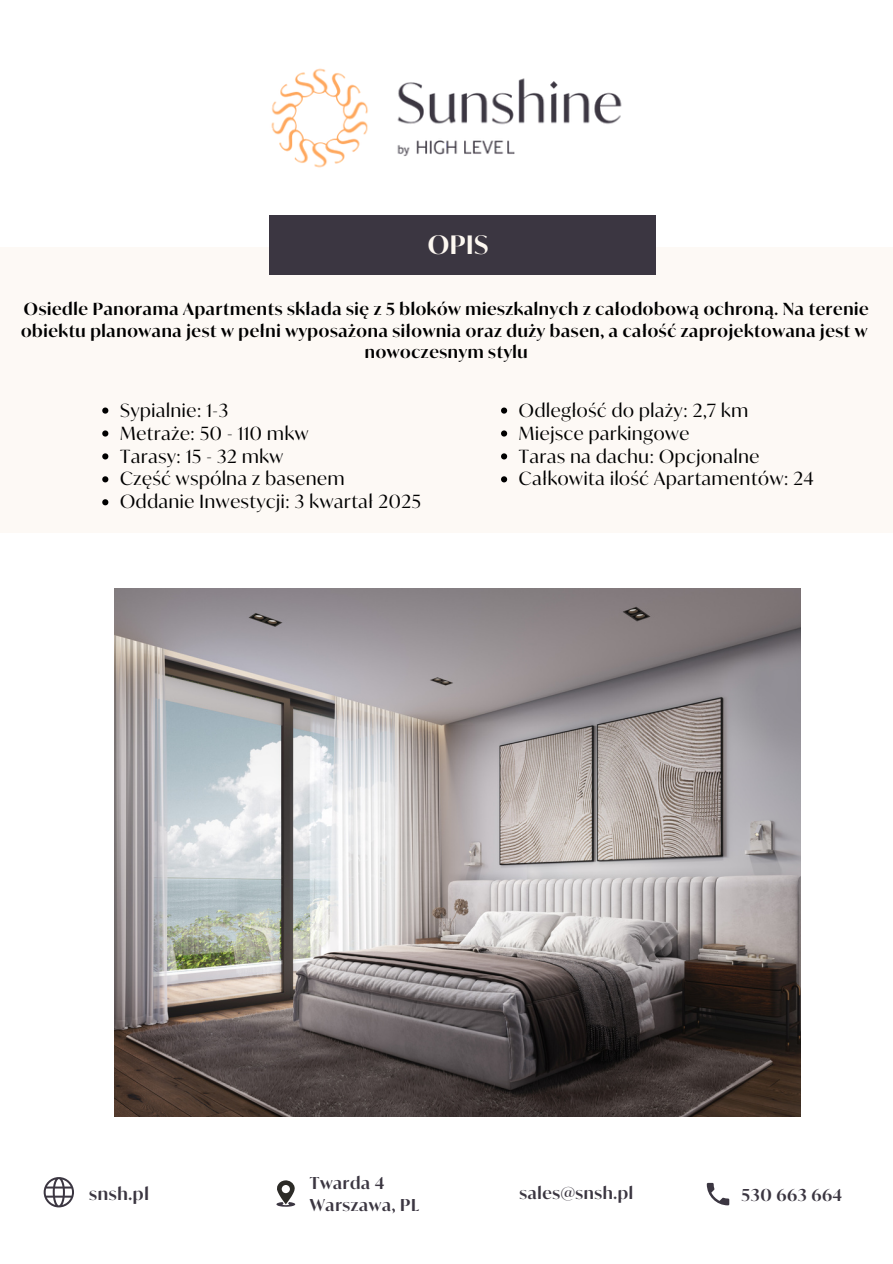
<style>
.page{position:relative;width:893px;height:1264px;background:#fff}
.page>*{position:absolute;margin:0;border:0;box-sizing:border-box;transform-origin:0 0}
.t1{font:600 25.5px "Ivy Mode";color:#fdf8f1}
.t2{font:18.15px "Ivy Mode";letter-spacing:.04em;color:#000}
.t3{font:600 17.1px "Ivy Mode";letter-spacing:.04em;color:#3b3641}
.t4{font:600 16.65px "Ivy Mode";letter-spacing:.04em;color:#000}
.t5{font:600 16.5px "Ivy Mode";letter-spacing:.04em;color:#3b3641}
</style>
<div class="page">
<img style="left:271px;top:68px;width:351px;height:100px">
<div style="left:0;top:247px;width:892px;height:286px;background:#fdf9f5"></div>
<div style="left:269px;top:216px;width:387px;height:59px;background:#3b3641"></div>
<svg style="left:706px;top:1182px;width:23px;height:23px"></svg>
<svg style="left:276px;top:1180px;width:19px;height:26px"></svg>
<svg style="left:44px;top:1177px;width:30px;height:30px"></svg>
<img style="left:115px;top:588px;width:685px;height:528px">
<svg style="left:102px;top:407px;width:6px;height:6px"></svg>
<svg style="left:102px;top:430px;width:6px;height:6px"></svg>
<svg style="left:102px;top:453px;width:6px;height:6px"></svg>
<svg style="left:102px;top:476px;width:6px;height:6px"></svg>
<svg style="left:102px;top:499px;width:6px;height:6px"></svg>
<svg style="left:501px;top:407px;width:6px;height:6px"></svg>
<svg style="left:501px;top:430px;width:6px;height:6px"></svg>
<svg style="left:501px;top:453px;width:6px;height:6px"></svg>
<svg style="left:501px;top:476px;width:6px;height:6px"></svg>
<p class="t1" style="left:428px;top:229px;width:62px">OPIS</p>
<p class="t4" style="left:24px;top:298px;width:846px">Osiedle Panorama Apartments składa się z 5 bloków mieszkalnych z całodobową ochroną. Na terenie</p>
<p class="t4" style="left:21px;top:320px;width:848px">obiektu planowana jest w pełni wyposażona siłownia oraz duży basen, a całość zaprojektowana jest w</p>
<p class="t4" style="left:365px;top:341px;width:164px">nowoczesnym stylu</p>
<p class="t2" style="left:120px;top:398px;width:109px">Sypialnie: 1-3</p>
<p class="t2" style="left:120px;top:421px;width:190px">Metraże: 50 - 110 mkw</p>
<p class="t2" style="left:120px;top:444px;width:164px">Tarasy: 15 - 32 mkw</p>
<p class="t2" style="left:120px;top:467px;width:226px">Część wspólna z basenem</p>
<p class="t2" style="left:120px;top:490px;width:302px">Oddanie Inwestycji: 3 kwartał 2025</p>
<p class="t2" style="left:519px;top:398px;width:230px">Odległość do plaży: 2,7 km</p>
<p class="t2" style="left:519px;top:421px;width:172px">Miejsce parkingowe</p>
<p class="t2" style="left:519px;top:444px;width:242px">Taras na dachu: Opcjonalne</p>
<p class="t2" style="left:519px;top:467px;width:296px">Całkowita ilość Apartamentów: 24</p>
<p class="t5" style="left:310px;top:1172px;width:76px">Twarda 4</p>
<p class="t5" style="left:519px;top:1182px;width:115px">sales@snsh.pl</p>
<p class="t3" style="left:89px;top:1182px;width:61px">snsh.pl</p>
<p class="t5" style="left:741px;top:1184px;width:102px">530 663 664</p>
<p class="t5" style="left:310px;top:1194px;width:111px">Warszawa, PL</p>
</div>
